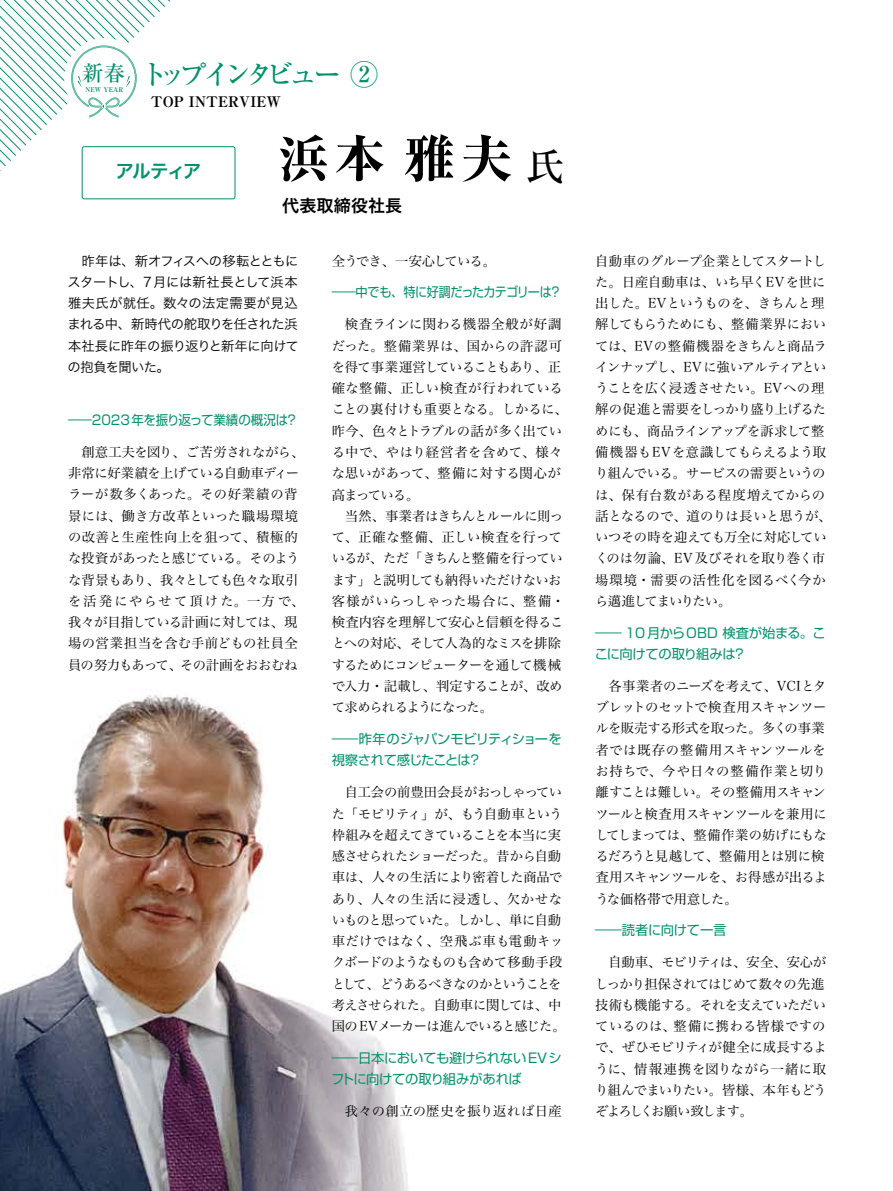
<style>
.page{position:relative;width:893px;height:1191px;background:#fff}
.page>*{position:absolute;margin:0;border:0;box-sizing:border-box;transform-origin:0 0}
.t1{font:800 51.15px "Ryumin Pr 6 N";color:#000}
.t2{font:500 38.4px "Ryumin Pr 6 N";color:#000}
.t3{font:500 28.05px "Ryumin Pr 6 N";letter-spacing:-.235em;color:#00916d}
.t4{font:500 21.3px "Ryumin Pr 6 N";color:#00916d}
.t5{font:18.6px "Hira Kaku Pro W6";letter-spacing:-.1em;color:#00916d}
.t6{font:16.95px "Hira Kaku Pro W6";letter-spacing:.01em;color:#000}
.t7{font:700 expanded 14.55px "Ryumin Pr 6 N";color:#000}
.t8{font:13.35px/21.3px "Hira Min Pro N W3";letter-spacing:-.02em;color:#000}
.t9{font:13.35px/21.3px "Hira Min Pro N W3";letter-spacing:-.045em;color:#000}
.t10{font:13.35px/21.3px "Hira Kaku Pro W3";letter-spacing:-.04em;color:#000;text-align:justify}
.t11{font:13.35px/21.3px "Shin Go Pr 6";letter-spacing:-.025em;color:#00916d;scale:2 1}
.t12{font:13.35px/21.3px "Shin Go Pr 6";letter-spacing:-.065em;color:#00916d;scale:2 1}
.t13{font:13.35px "Shin Go Pr 6";letter-spacing:-.005em;color:#00916d;scale:1.8 1}
.t14{font:13.35px "Shin Go Pr 6";letter-spacing:-.05em;color:#00916d;scale:1.8 1}
.t15{font:13.35px "Hira Min Pro N W3";letter-spacing:.02em;color:#000}
.t16{font:13.35px "Hira Min Pro N W3";letter-spacing:-.055em;color:#000}
.t17{font:700 expanded 6.45px "Ryumin Pr 6 N";color:#00916d}
</style>
<div class="page">
<img style="left:0;top:689px;width:409px;height:502px">
<div style="left:82px;top:146px;width:153px;height:53px;border:1px solid #00916d;border-radius:2px"></div>
<svg style="left:0;top:0;width:184px;height:184px"></svg>
<h3 class="t4" style="left:83px;top:56px;width:44px">新春</h3>
<p class="t17" style="left:85px;top:84px;width:39px">NEW YEAR</p>
<h3 class="t3" style="left:140px;top:52px;width:239px">トップインタビュー ②</h3>
<p class="t7" style="left:151px;top:90px;width:132px">TOP INTERVIEW</p>
<h3 class="t5" style="left:116px;top:154px;width:87px">アルティア</h3>
<h1 class="t1" style="left:278px;top:118px;width:236px">浜本雅夫</h1>
<p class="t6" style="left:282px;top:191px;width:122px">代表取締役社長</p>
<h2 class="t2" style="left:526px;top:136px;width:40px">氏</h2>
<p class="t10" style="left:67px;top:249px;width:233px">　昨年は、新オフィスへの移転とともにスタートし、7月には新社長として浜本雅夫氏が就任。数々の法定需要が見込まれる中、新時代の舵取りを任された浜本社長に昨年の振り返りと新年に向けての抱負を聞いた。</p>
<p class="t13" style="left:68px;top:409px;width:129px">―2023年を振り返って業績の概況は？</p>
<p class="t8" style="left:68px;top:440px;width:238px">　創意工夫を図り、ご苦労されながら、非常に好業績を上げている自動車ディーラーが数多くあった。その好業績の背景には、働き方改革といった職場環境の改善と生産性向上を狙って、積極的な投資があったと感じている。そのような背景もあり、我々としても色々な取引を活発にやらせて頂けた。一方で、我々が目指している計画に対しては、現場の営業担当を含む手前どもの社員全員の努力もあって、その計画をおおむね</p>
<p class="t16" style="left:332px;top:249px;width:166px">全うでき、一安心している。</p>
<p class="t14" style="left:332px;top:281px;width:129px">―中でも、特に好調だったカテゴリーは？</p>
<p class="t8" style="left:332px;top:312px;width:238px">　検査ラインに関わる機器全般が好調だった。整備業界は、国からの許認可を得て事業運営していることもあり、正確な整備、正しい検査が行われていることの裏付けも重要となる。しかるに、昨今、色々とトラブルの話が多く出ている中で、やはり経営者を含めて、様々な思いがあって、整備に対する関心が高まっている。<br>　当然、事業者はきちんとルールに則って、正確な整備、正しい検査を行っているが、ただ「きちんと整備を行っています」と説明しても納得いただけないお客様がいらっしゃった場合に、整備・検査内容を理解して安心と信頼を得ることへの対応、そして人為的なミスを排除するためにコンピューターを通して機械で入力・記載し、判定することが、改めて求められるようになった。</p>
<p class="t12" style="left:332px;top:727px;width:116px">―昨年のジャパンモビリティショーを視察されて感じたことは？</p>
<p class="t9" style="left:332px;top:780px;width:236px">　自工会の前豊田会長がおっしゃっていた「モビリティ」が、もう自動車という枠組みを超えてきていることを本当に実感させられたショーだった。昔から自動車は、人々の生活により密着した商品であり、人々の生活に浸透し、欠かせないものと思っていた。しかし、単に自動車だけではなく、空飛ぶ車も電動キックボードのようなものも含めて移動手段として、どうあるべきなのかということを考えさせられた。自動車に関しては、中国の EVメーカーは進んでいると感じた。</p>
<p class="t11" style="left:331px;top:1046px;width:117px">―日本においても避けられないEVシフトに向けての取り組みがあれば</p>
<p class="t15" style="left:332px;top:1099px;width:232px">　我々の創立の歴史を振り返れば日産</p>
<p class="t8" style="left:595px;top:249px;width:238px">自動車のグループ企業としてスタートした。日産自動車は、いち早くEVを世に出した。EVというものを、きちんと理解してもらうためにも、整備業界においては、EVの整備機器をきちんと商品ラインナップし、EVに強いアルティアということを広く浸透させたい。EVへの理解の促進と需要をしっかり盛り上げるためにも、商品ラインアップを訴求して整備機器もEVを意識してもらえるよう取り組んでいる。サービスの需要というのは、保有台数がある程度増えてからの話となるので、道のりは長いと思うが、いつその時を迎えても万全に対応していくのは勿論、EV及びそれを取り巻く市場環境・需要の活性化を図るべく今から邁進してまいりたい。</p>
<p class="t11" style="left:595px;top:621px;width:117px">―10月からOBD 検査が始まる。ここに向けての取り組みは？</p>
<p class="t8" style="left:595px;top:674px;width:233px">　各事業者のニーズを考えて、VCIとタブレットのセットで検査用スキャンツールを販売する形式を取った。多くの事業者では既存の整備用スキャンツールをお持ちで、今や日々の整備作業と切り離すことは難しい。その整備用スキャンツールと検査用スキャンツールを兼用にしてしまっては、整備作業の妨げにもなるだろうと見越して、整備用とは別に検査用スキャンツールを、お得感が出るような価格帯で用意した。</p>
<p class="t11" style="left:595px;top:918px;width:67px">―読者に向けて一言</p>
<p class="t8" style="left:595px;top:950px;width:233px">　自動車、モビリティは、安全、安心がしっかり担保されてはじめて数々の先進技術も機能する。それを支えていただいているのは、整備に携わる皆様ですので、ぜひモビリティが健全に成長するように、情報連携を図りながら一緒に取り組んでまいりたい。皆様、本年もどうぞよろしくお願い致します。</p>
</div>
